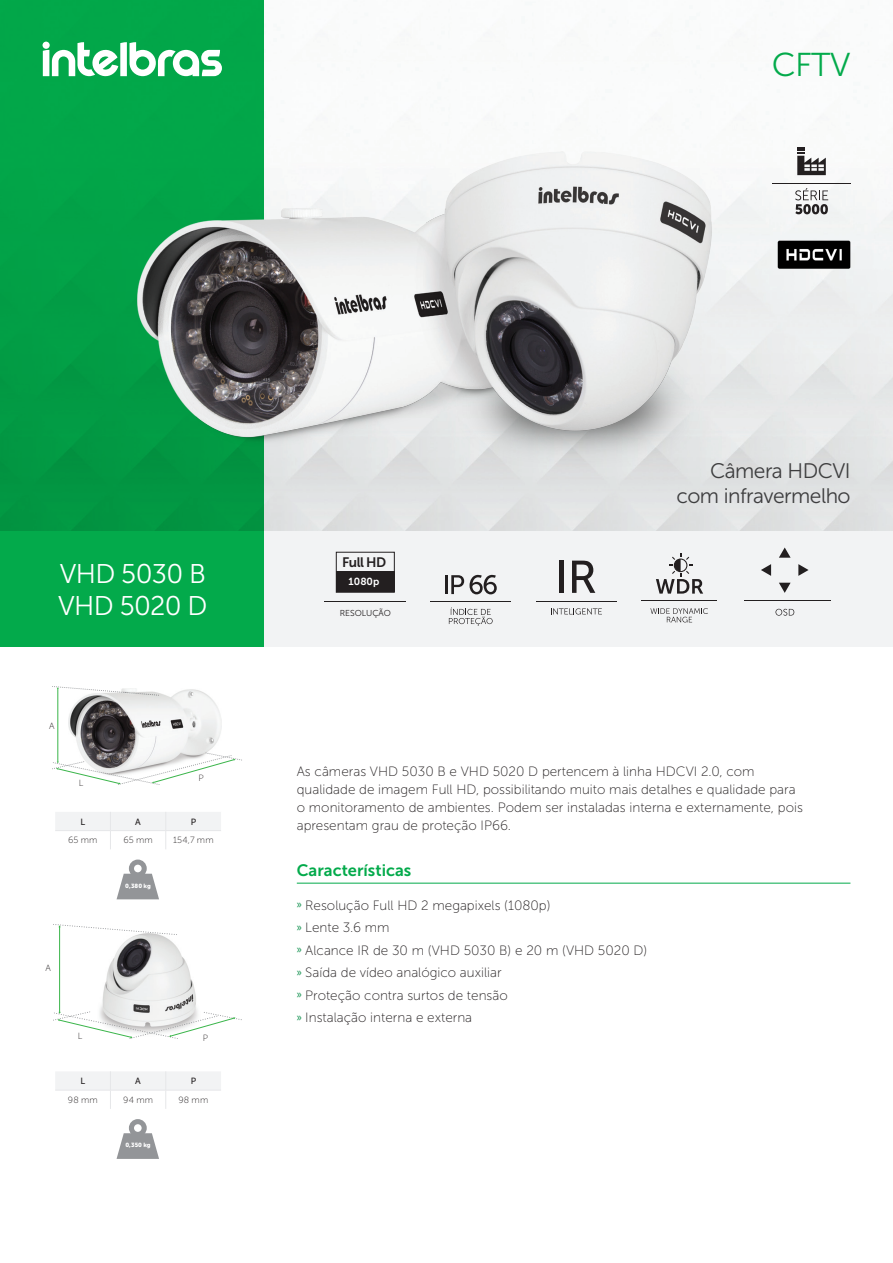
<style>
.page{position:relative;width:893px;height:1263px;background:#fff}
.page>*{position:absolute;margin:0;border:0;box-sizing:border-box;transform-origin:0 0}
.Nome_da_Família{font:33px "Museo Sans 300";color:#03aa4b}
.Nome_do_Produto{font:27px "Museo Sans 300";letter-spacing:-.025em;color:#fff}
.Descrição_do_Produto{font:21px/25.2px "Museo Sans 300";letter-spacing:-.025em;color:#3e3e3f;text-align:right}
.Título{font:16.5px "Museo Sans 700";color:#03aa4b}
.t1{font:13.65px "Museo Sans 700";letter-spacing:-.04em;color:#231f20}
.Texto{font:13.5px/18px "Museo Sans 100";color:#231f20}
.t2{font:10.2px "Museo Sans 700";color:#fff}
.Medidas{font:9px "Museo Sans 100";letter-spacing:.015em;color:#231f20}
.Medidas_Título{font:9px "Museo Sans 500";color:#231f20}
.t3{font:8.55px "Museo Sans 300";color:#231f20}
.Peso{font:6px "Museo Sans 900";letter-spacing:.005em;color:#fff}
.s1{font-family:"Myriad Pro";font-size:12px;color:#078c47}
</style>
<div class="page">
<div style="left:0;top:0;width:264px;height:592px;background:#02a046"></div>
<div style="left:263px;top:532px;width:630px;height:115px;background:#f2f3f4"></div>
<div style="left:0;top:532px;width:264px;height:115px;background:#03aa4b"></div>
<svg style="left:43px;top:42px;width:177px;height:35px"></svg>
<hr style="left:297px;top:883px;width:553px;height:1px;background:#03aa4b">
<img style="left:109px;top:55px;width:644px;height:424px">
<svg style="left:551px;top:608px;width:51px;height:6px"></svg>
<div style="left:559px;top:561px;width:5px;height:32px;background:#231f20"></div>
<svg style="left:572px;top:561px;width:23px;height:32px"></svg>
<hr style="left:536px;top:601px;width:81px;height:1px;background:#231f20">
<hr style="left:430px;top:601px;width:81px;height:1px;background:#231f20">
<hr style="left:445px;top:575px;width:3px;height:19px;background:#231f20">
<svg style="left:451px;top:575px;width:13px;height:19px"></svg>
<svg style="left:470px;top:575px;width:27px;height:19px"></svg>
<svg style="left:449px;top:607px;width:44px;height:19px"></svg>
<div style="left:336px;top:552px;width:59px;height:40px;border:1px solid #231f20"></div>
<div style="left:336px;top:571px;width:58px;height:21px;background:#231f20"></div>
<hr style="left:325px;top:602px;width:81px;height:1px;background:#231f20">
<svg style="left:650px;top:608px;width:58px;height:14px"></svg>
<hr style="left:641px;top:601px;width:76px;height:1px;background:#231f20">
<svg style="left:656px;top:554px;width:47px;height:40px"></svg>
<svg style="left:779px;top:547px;width:12px;height:11px"></svg>
<svg style="left:779px;top:583px;width:12px;height:10px"></svg>
<svg style="left:798px;top:564px;width:11px;height:12px"></svg>
<svg style="left:761px;top:564px;width:10px;height:12px"></svg>
<hr style="left:744px;top:600px;width:86px;height:1px;background:#231f20">
<svg style="left:775px;top:609px;width:19px;height:7px"></svg>
<svg style="left:55px;top:1071px;width:166px;height:38px"></svg>
<svg style="left:117px;top:1119px;width:42px;height:40px"></svg>
<img style="left:100px;top:935px;width:98px;height:76px">
<hr style="left:59px;top:927px;width:1px;height:85px;background:#3ab54a">
<svg style="left:53px;top:1011px;width:189px;height:28px"></svg>
<svg style="left:53px;top:924px;width:124px;height:11px"></svg>
<svg style="left:55px;top:812px;width:166px;height:37px"></svg>
<svg style="left:117px;top:859px;width:42px;height:40px"></svg>
<hr style="left:58px;top:689px;width:1px;height:73px;background:#3ab54a">
<svg style="left:53px;top:753px;width:189px;height:32px"></svg>
<svg style="left:54px;top:686px;width:20px;height:10px"></svg>
<img style="left:68px;top:688px;width:153px;height:88px">
<img style="left:772px;top:234px;width:84px;height:40px">
<svg style="left:795px;top:188px;width:33px;height:26px"></svg>
<hr style="left:772px;top:183px;width:79px;height:1px;background:#231f20">
<svg style="left:797px;top:147px;width:29px;height:28px"></svg>
<p class="Nome_da_Família" style="left:772px;top:47px;width:80px">CFTV</p>
<p class="Nome_do_Produto" style="left:60px;top:559px;width:148px">VHD 5030 B</p>
<p class="Nome_do_Produto" style="left:58px;top:591px;width:151px">VHD 5020 D</p>
<p class="Medidas" style="left:49px;top:721px;width:7px">A</p>
<p class="Medidas" style="left:79px;top:778px;width:6px">L</p>
<p class="Medidas" style="left:198px;top:773px;width:7px">P</p>
<p class="Medidas_Título" style="left:80px;top:816px;width:6px">L</p>
<p class="Medidas_Título" style="left:135px;top:816px;width:7px">A</p>
<p class="Medidas_Título" style="left:191px;top:816px;width:7px">P</p>
<p class="Medidas" style="left:68px;top:835px;width:31px">65 mm</p>
<p class="Medidas" style="left:123px;top:835px;width:31px">65 mm</p>
<p class="Medidas" style="left:173px;top:835px;width:42px">154,7 mm</p>
<p class="Peso" style="left:125px;top:882px;width:27px">0,380 kg</p>
<p class="Medidas" style="left:46px;top:963px;width:7px">A</p>
<p class="Medidas" style="left:78px;top:1031px;width:6px">L</p>
<p class="Medidas" style="left:203px;top:1033px;width:7px">P</p>
<p class="Medidas_Título" style="left:80px;top:1076px;width:6px">L</p>
<p class="Medidas_Título" style="left:135px;top:1076px;width:7px">A</p>
<p class="Medidas_Título" style="left:191px;top:1076px;width:7px">P</p>
<p class="Medidas" style="left:68px;top:1095px;width:31px">98 mm</p>
<p class="Medidas" style="left:123px;top:1095px;width:31px">94 mm</p>
<p class="Medidas" style="left:178px;top:1095px;width:31px">98 mm</p>
<p class="Peso" style="left:125px;top:1142px;width:27px">0,350 kg</p>
<p class="t1" style="left:342px;top:555px;width:46px">Full HD</p>
<p class="t2" style="left:349px;top:576px;width:32px">1080p</p>
<p class="t3" style="left:340px;top:608px;width:53px">RESOLUÇÃO</p>
<p class="Descrição_do_Produto" style="left:676px;top:458px;width:176px">Câmera HDCVI com infravermelho</p>
<p class="Texto" style="left:297px;top:762px;width:508px">As câmeras VHD 5030 B e VHD 5020 D pertencem à linha HDCVI 2.0, com qualidade de imagem Full HD, possibilitando muito mais detalhes e qualidade para o monitoramento de ambientes. Podem ser instaladas interna e externamente, pois apresentam grau de proteção IP66.</p>
<p class="Título" style="left:297px;top:861px;width:116px">Características</p>
<p class="Texto" style="left:297px;top:896px;width:255px"><span class="s1">»</span> Resolução Full HD 2 megapixels (1080p)</p>
<p class="Texto" style="left:297px;top:919px;width:94px"><span class="s1">»</span> Lente 3.6 mm</p>
<p class="Texto" style="left:297px;top:941px;width:352px"><span class="s1">»</span> Alcance IR de 30 m (VHD 5030 B) e 20 m (VHD 5020 D)</p>
<p class="Texto" style="left:297px;top:964px;width:206px"><span class="s1">»</span> Saída de vídeo analógico auxiliar</p>
<p class="Texto" style="left:297px;top:986px;width:212px"><span class="s1">»</span> Proteção contra surtos de tensão</p>
<p class="Texto" style="left:297px;top:1009px;width:177px"><span class="s1">»</span> Instalação interna e externa</p>
</div>
